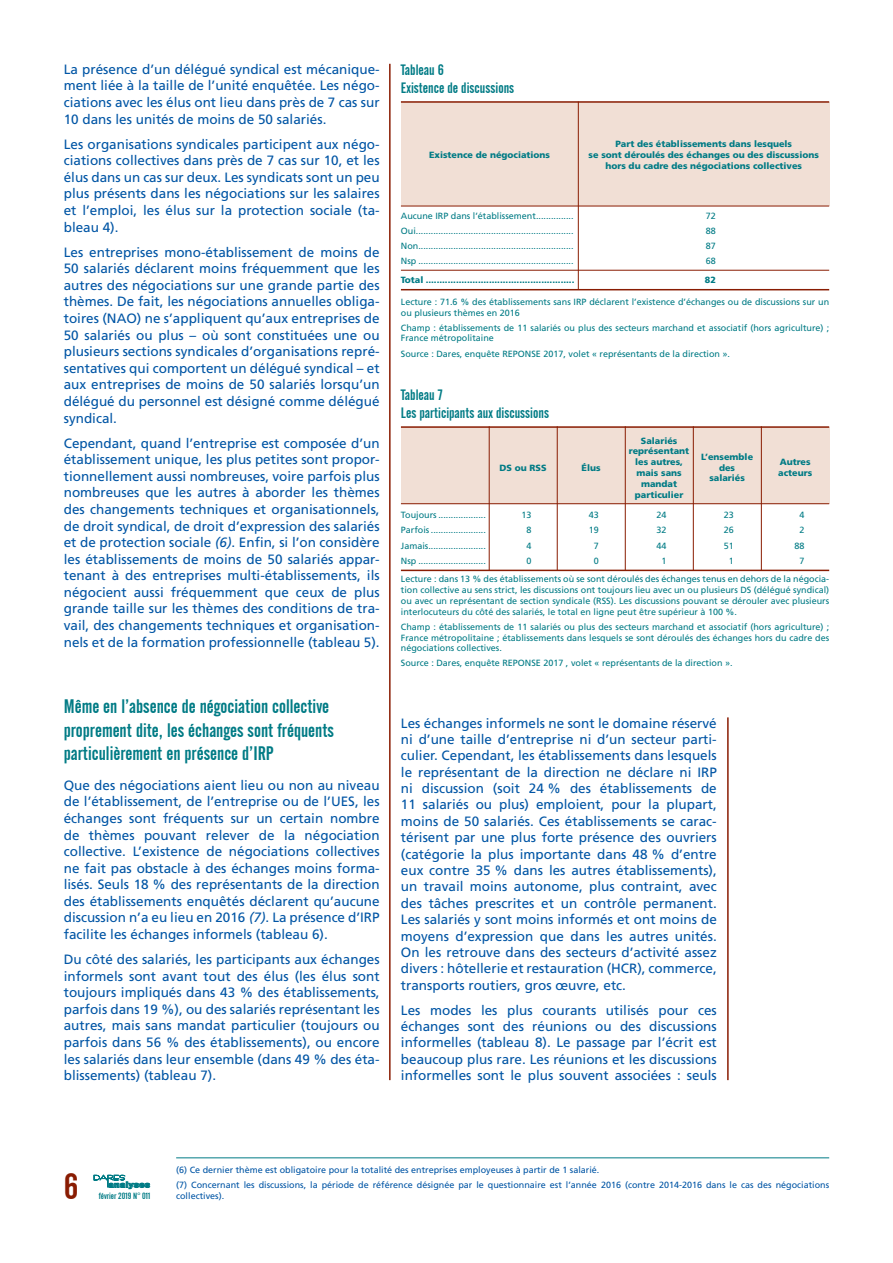
<style>
.page{position:relative;width:893px;height:1263px;background:#fff}
.page>*{position:absolute;margin:0;border:0;box-sizing:border-box;transform-origin:0 0}
.t1{font:36px "Alternate Gothic No 2 BT";color:#891c02}
.t2{font:19.5px/23.7px "Alternate Gothic No 2 BT";color:#007b85}
.t3{font:15px/18px "Alternate Gothic No 2 BT";color:#007b85}
.t4{font:13.5px/16.6px "Frutiger";color:#0155a5;text-align:justify}
.t5{font:9px/10.8px "Frutiger";color:#007b85}
.t6{font:900 9px/10.8px "Frutiger";color:#007b85;text-align:center}
.t7{font:9px/15px "Frutiger";color:#0155a5}
.t8{font:9px "Alternate Gothic No 2 BT";color:#007b85}
.t9{font:7.8px "Alternate Gothic No 2 BT";color:#007b85;scale:2.03 1}
.s1{font-style:italic}
</style>
<div class="page">
<div style="left:401px;top:102px;width:428px;height:104px;background:#f1dfd5"></div>
<div style="left:401px;top:428px;width:428px;height:76px;background:#f1dfd5"></div>
<svg style="left:94px;top:1175px;width:56px;height:14px"></svg>
<hr style="left:401px;top:101px;width:428px;height:2px;background:#891c02">
<hr style="left:401px;top:289px;width:428px;height:1px;background:#891c02">
<hr style="left:401px;top:206px;width:428px;height:1px;background:#891c02">
<hr style="left:401px;top:270px;width:428px;height:1px;background:#891c02">
<hr style="left:578px;top:102px;width:1px;height:188px;background:#891c02">
<hr style="left:401px;top:426px;width:428px;height:2px;background:#891c02">
<hr style="left:401px;top:570px;width:428px;height:1px;background:#891c02">
<hr style="left:761px;top:426px;width:1px;height:144px;background:#891c02">
<hr style="left:693px;top:426px;width:1px;height:144px;background:#891c02">
<hr style="left:625px;top:426px;width:1px;height:144px;background:#891c02">
<hr style="left:557px;top:426px;width:1px;height:144px;background:#891c02">
<hr style="left:489px;top:426px;width:1px;height:144px;background:#891c02">
<hr style="left:401px;top:503px;width:428px;height:1px;background:#891c02">
<hr style="left:389px;top:64px;width:2px;height:1016px;background:#891c02">
<hr style="left:727px;top:717px;width:2px;height:363px;background:#891c02">
<hr style="left:176px;top:1157px;width:653px;height:1px;background:#007b85">
<p class="t4" style="left:64px;top:61px;width:317px">La présence d’un délégué syndical est mécanique&shy;ment liée à la taille de l’unité enquêtée. Les négo&shy;ciations avec les élus ont lieu dans près de 7 cas sur 10 dans les unités de moins de 50 salariés.</p>
<p class="t4" style="left:64px;top:136px;width:317px">Les organisations syndicales participent aux négo&shy;ciations collectives dans près de 7 cas sur 10, et les élus dans un cas sur deux. Les syndicats sont un peu plus présents dans les négociations sur les salaires et l’emploi, les élus sur la protection sociale (ta&shy;bleau 4).</p>
<p class="t4" style="left:64px;top:244px;width:317px">Les entreprises mono-établissement de moins de 50 salariés déclarent moins fréquemment que les autres des négociations sur une grande partie des thèmes. De fait, les négociations annuelles obliga&shy;toires (NAO) ne s’appliquent qu’aux entreprises de 50 salariés ou plus – où sont constituées une ou plusieurs sections syndicales d’organisations repré&shy;sentatives qui comportent un délégué syndical – et aux entreprises de moins de 50 salariés lorsqu’un délégué du personnel est désigné comme délégué syndical.</p>
<p class="t4" style="left:64px;top:435px;width:317px">Cependant, quand l’entreprise est composée d’un établissement unique, les plus petites sont propor&shy;tionnellement aussi nombreuses, voire parfois plus nombreuses que les autres à aborder les thèmes des changements techniques et organisationnels, de droit syndical, de droit d’expression des salariés et de protection sociale <span class="s1">(6)</span>. Enfin, si l’on considère les établissements de moins de 50 salariés appar&shy;tenant à des entreprises multi-établissements, ils négocient aussi fréquemment que ceux de plus grande taille sur les thèmes des conditions de tra&shy;vail, des changements techniques et organisation&shy;nels et de la formation professionnelle (tableau 5).</p>
<h2 class="t2" style="left:64px;top:694px;width:272px">Même en l’absence de négociation collective proprement dite, les échanges sont fréquents particulièrement en présence d’IRP</h2>
<p class="t4" style="left:64px;top:777px;width:317px">Que des négociations aient lieu ou non au niveau de l’établissement, de l’entreprise ou de l’UES, les échanges sont fréquents sur un certain nombre de thèmes pouvant relever de la négociation collective. L’existence de négociations collectives ne fait pas obstacle à des échanges moins forma&shy;lisés. Seuls 18 % des représentants de la direction des établissements enquêtés déclarent qu’aucune discussion n’a eu lieu en 2016 <span class="s1">(7)</span>. La présence d’IRP facilite les échanges informels (tableau 6).</p>
<p class="t4" style="left:64px;top:951px;width:317px">Du côté des salariés, les participants aux échanges informels sont avant tout des élus (les élus sont toujours impliqués dans 43 % des établissements, parfois dans 19 %), ou des salariés représentant les autres, mais sans mandat particulier (toujours ou parfois dans 56 % des établissements), ou encore les salariés dans leur ensemble (dans 49 % des éta&shy;blissements) (tableau 7).</p>
<p class="t3" style="left:401px;top:61px;width:115px">Tableau 6<br>Existence de discussions</p>
<p class="t6" style="left:429px;top:149px;width:123px">Existence de négociations</p>
<p class="t6" style="left:589px;top:138px;width:232px">Part des établissements dans lesquels<br>se sont déroulés des échanges ou des discussions hors du cadre des négociations collectives</p>
<p class="t5" style="left:401px;top:210px;width:174px">Aucune IRP dans l’établissement...............</p>
<p class="t5" style="left:706px;top:210px;width:12px">72</p>
<p class="t5" style="left:401px;top:225px;width:174px">Oui...............................................................</p>
<p class="t5" style="left:706px;top:225px;width:12px">88</p>
<p class="t5" style="left:401px;top:241px;width:174px">Non..............................................................</p>
<p class="t5" style="left:706px;top:241px;width:12px">87</p>
<p class="t5" style="left:401px;top:256px;width:174px">Nsp ..............................................................</p>
<p class="t5" style="left:706px;top:256px;width:12px">68</p>
<p class="t6" style="left:401px;top:275px;width:175px">Total ......................................................</p>
<p class="t6" style="left:705px;top:275px;width:13px">82</p>
<p class="t5" style="left:401px;top:296px;width:430px">Lecture : 71.6 % des établissements sans IRP déclarent l’existence d’échanges ou de discussions sur un ou plusieurs thèmes en 2016</p>
<p class="t5" style="left:401px;top:322px;width:430px">Champ : établissements de 11 salariés ou plus des secteurs marchand et associatif (hors agriculture) ;<br>France métropolitaine</p>
<p class="t5" style="left:401px;top:348px;width:331px">Source : Dares, enquête REPONSE 2017, volet « représentants de la direction ».</p>
<p class="t3" style="left:401px;top:386px;width:150px">Tableau 7<br>Les participants aux discussions</p>
<p class="t6" style="left:778px;top:457px;width:35px;text-align:left">Autres acteurs</p>
<p class="t6" style="left:629px;top:435px;width:62px">Salariés représentant les autres, mais sans mandat particulier</p>
<p class="t6" style="left:701px;top:451px;width:54px">L’ensemble des salariés</p>
<p class="t6" style="left:499px;top:462px;width:49px">DS ou RSS</p>
<p class="t6" style="left:582px;top:462px;width:21px">Élus</p>
<p class="t5" style="left:401px;top:510px;width:87px">Toujours ...................</p>
<p class="t5" style="left:521px;top:510px;width:12px">13</p>
<p class="t5" style="left:589px;top:510px;width:12px">43</p>
<p class="t5" style="left:656px;top:510px;width:12px">24</p>
<p class="t5" style="left:724px;top:510px;width:12px">23</p>
<p class="t5" style="left:799px;top:510px;width:7px">4</p>
<p class="t5" style="left:401px;top:525px;width:87px">Parfois ......................</p>
<p class="t5" style="left:526px;top:525px;width:7px">8</p>
<p class="t5" style="left:589px;top:525px;width:12px">19</p>
<p class="t5" style="left:656px;top:525px;width:12px">32</p>
<p class="t5" style="left:724px;top:525px;width:12px">26</p>
<p class="t5" style="left:799px;top:525px;width:7px">2</p>
<p class="t5" style="left:401px;top:540px;width:87px">Jamais.......................</p>
<p class="t5" style="left:526px;top:540px;width:7px">4</p>
<p class="t5" style="left:594px;top:540px;width:7px">7</p>
<p class="t5" style="left:656px;top:540px;width:12px">44</p>
<p class="t5" style="left:724px;top:540px;width:12px">51</p>
<p class="t5" style="left:794px;top:540px;width:12px">88</p>
<p class="t5" style="left:401px;top:555px;width:87px">Nsp ...........................</p>
<p class="t5" style="left:526px;top:555px;width:7px">0</p>
<p class="t5" style="left:594px;top:555px;width:7px">0</p>
<p class="t5" style="left:661px;top:555px;width:7px">1</p>
<p class="t5" style="left:729px;top:555px;width:7px">1</p>
<p class="t5" style="left:401px;top:551px;width:430px;line-height:18.8px;text-indent:398px">7<br>Lecture : dans 13 % des établissements où se sont déroulés des échanges tenus en dehors de la négocia-</p>
<p class="t5" style="left:401px;top:585px;width:430px;text-align:justify">tion collective au sens strict, les discussions ont toujours lieu avec un ou plusieurs DS (délégué syndical) ou avec un représentant de section syndicale (RSS). Les discussions pouvant se dérouler avec plusieurs interlocuteurs du côté des salariés, le total en ligne peut être supérieur à 100 %.</p>
<p class="t5" style="left:401px;top:621px;width:430px;text-align:justify">Champ : établissements de 11 salariés ou plus des secteurs marchand et associatif (hors agriculture) ; France métropolitaine ; établissements dans lesquels se sont déroulés des échanges hors du cadre des négociations collectives.</p>
<p class="t5" style="left:401px;top:658px;width:333px">Source : Dares, enquête REPONSE 2017 , volet « représentants de la direction ».</p>
<p class="t4" style="left:401px;top:715px;width:317px">Les échanges informels ne sont le domaine réservé ni d’une taille d’entreprise ni d’un secteur parti&shy;culier. Cependant, les établissements dans lesquels le représentant de la direction ne déclare ni IRP ni discussion (soit 24 % des établissements de 11 salariés ou plus) emploient, pour la plupart, moins de 50 salariés. Ces établissements se carac&shy;térisent par une plus forte présence des ouvriers (catégorie la plus importante dans 48 % d’entre eux contre 35 % dans les autres établissements), un travail moins autonome, plus contraint, avec des tâches prescrites et un contrôle permanent.<br>Les salariés y sont moins informés et ont moins de moyens d’expression que dans les autres unités.<br>On les retrouve dans des secteurs d’activité assez divers : hôtellerie et restauration (HCR), commerce, transports routiers, gros œuvre, etc.</p>
<p class="t4" style="left:401px;top:1002px;width:317px">Les modes les plus courants utilisés pour ces échanges sont des réunions ou des discussions informelles (tableau 8). Le passage par l’écrit est beaucoup plus rare. Les réunions et les discussions informelles sont le plus souvent associées : seuls</p>
<h1 class="t1" style="left:64px;top:1166px;width:16px">6</h1>
<p class="t9" style="left:108px;top:1180px;width:22px">analyses</p>
<p class="t8" style="left:99px;top:1191px;width:53px">février 2019 N° 011</p>
<p class="t7" style="left:176px;top:1163px;width:654px">(6) Ce dernier thème est obligatoire pour la totalité des entreprises employeuses à partir de 1 salarié.<br>(7) Concernant les discussions, la période de référence désignée par le questionnaire est l’année 2016 (contre 2014-2016 dans le cas des négociations</p>
<p class="t7" style="left:176px;top:1188px;width:50px">collectives).</p>
</div>
